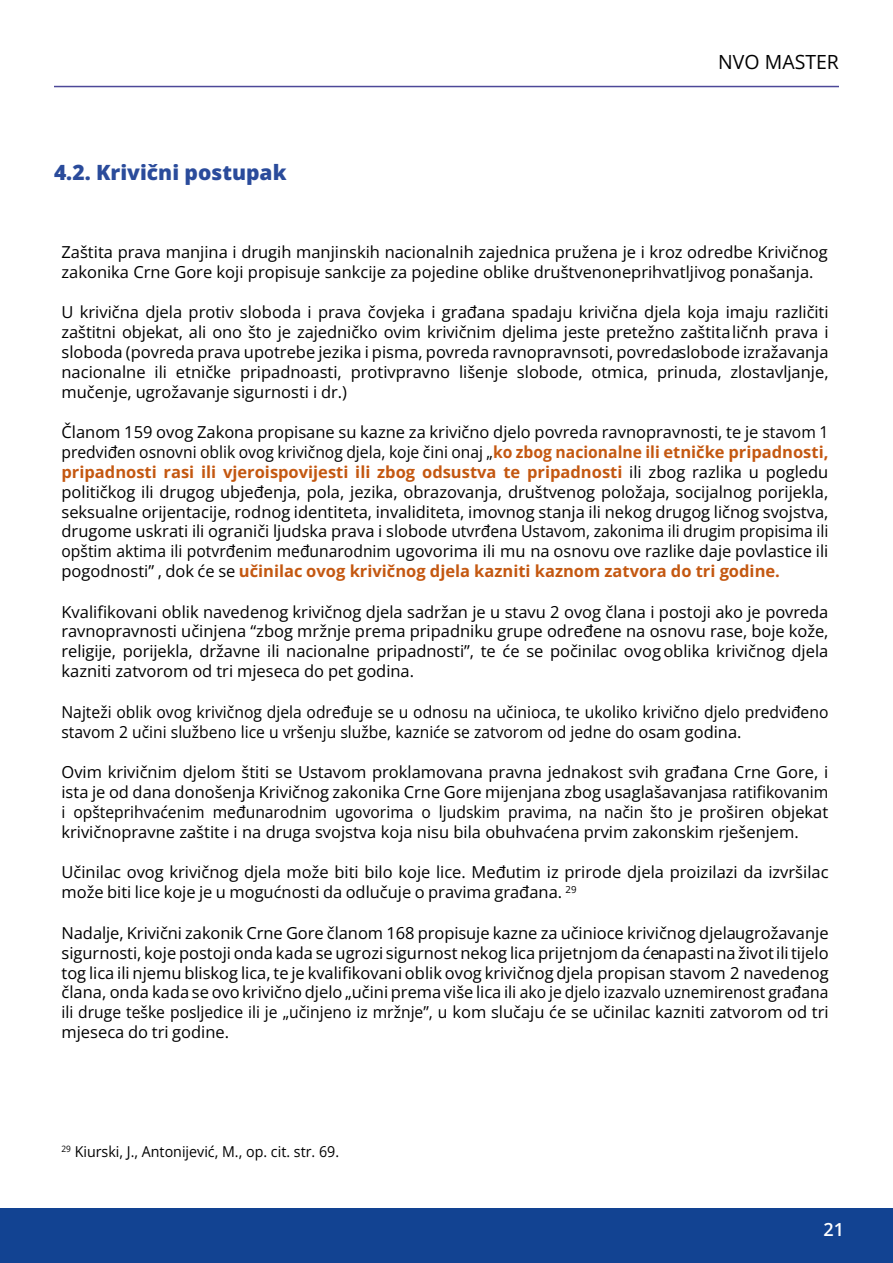
<style>
.page{position:relative;width:893px;height:1263px;background:#fff}
.page>*{position:absolute;margin:0;border:0;box-sizing:border-box;transform-origin:0 0}
.t1{font:800 21px "Open Sans";color:#2a4b9b}
.t2{font:19.5px "Open Sans";color:#000}
.t3{font:600 18px "Open Sans";color:#fff}
.t4{font:16.5px/19.8px "Open Sans";color:#000;text-align:justify}
.t5{font:16.5px/19.8px "Open Sans";color:#000;scale:.95 1}
.t6{font:15px "Open Sans";color:#000;scale:.95 1}
.s1{font-weight:700;color:#c45811}
</style>
<div class="page">
<hr style="left:54px;top:86px;width:785px;height:1px;background:#4c4898">
<div style="left:0;top:1208px;width:893px;height:55px;background:#124392"></div>
<p class="t1" style="left:54px;top:157px;width:234px">4.2. Krivični postupak</p>
<p class="t2" style="left:718px;top:48px;width:122px">NVO MASTER</p>
<p class="t4" style="left:62px;top:242px;width:768px">Zaštita prava manjina i drugih manjinskih nacionalnih zajednica pružena je i kroz odredbe Krivičnog zakonika Crne Gore koji propisuje sankcije za pojedine oblike društveno neprihvatljivog ponašanja.</p>
<p class="t4" style="left:62px;top:302px;width:769px">U krivična djela protiv sloboda i prava čovjeka i građana spadaju krivična djela koja imaju različiti zaštitni objekat, ali ono što je zajedničko ovim krivičnim djelima jeste pretežno zaštita ličnh prava i sloboda (povreda prava upotrebe jezika i pisma, povreda ravnopravnsoti, povreda slobode izražavanja nacionalne ili etničke pripadnoasti, protivpravno lišenje slobode, otmica, prinuda, zlostavljanje, mučenje, ugrožavanje sigurnosti i dr.)</p>
<p class="t4" style="left:61px;top:422px;width:768px">Članom 159 ovog Zakona propisane su kazne za krivično djelo povreda ravnopravnosti, te je stavom 1 predviđen osnovni oblik ovog krivičnog djela, koje čini onaj „<span class="s1">ko zbog nacionalne ili etničke pripadnosti, pripadnosti rasi ili vjeroispovijesti ili zbog odsustva te pripadnosti</span> ili zbog razlika u pogledu političkog ili drugog ubjeđenja, pola, jezika, obrazovanja, društvenog položaja, socijalnog porijekla, seksualne orijentacije, rodnog identiteta, invaliditeta, imovnog stanja ili nekog drugog ličnog svojstva, drugome uskrati ili ograniči ljudska prava i slobode utvrđena Ustavom, zakonima ili drugim propisima ili opštim aktima ili potvrđenim međunarodnim ugovorima ili mu na osnovu ove razlike daje povlastice ili pogodnosti” , dok će se <span class="s1">učinilac ovog krivičnog djela kazniti kaznom zatvora do tri godine.</span></p>
<p class="t4" style="left:61px;top:601px;width:768px">Kvalifikovani oblik navedenog krivičnog djela sadržan je u stavu 2 ovog člana i postoji ako je povreda ravnopravnosti učinjena “zbog mržnje prema pripadniku grupe određene na osnovu rase, boje kože, religije, porijekla, državne ili nacionalne pripadnosti”, te će se počinilac ovog oblika krivičnog djela kazniti zatvorom od tri mjeseca do pet godina.</p>
<p class="t5" style="left:62px;top:701px;width:809px">Najteži oblik ovog krivičnog djela određuje se u odnosu na učinioca, te ukoliko krivično djelo predviđeno stavom 2 učini službeno lice u vršenju službe, kazniće se zatvorom od jedne do osam godina.</p>
<p class="t4" style="left:61px;top:762px;width:768px">Ovim krivičnim djelom štiti se Ustavom proklamovana pravna jednakost svih građana Crne Gore, i ista je od dana donošenja Krivičnog zakonika Crne Gore mijenjana zbog usaglašavanja sa ratifikovanim i opšteprihvaćenim međunarodnim ugovorima o ljudskim pravima, na način što je proširen objekat krivičnopravne zaštite i na druga svojstva koja nisu bila obuhvaćena prvim zakonskim rješenjem.</p>
<p class="t4" style="left:61px;top:862px;width:768px">Učinilac ovog krivičnog djela može biti bilo koje lice. Međutim iz prirode djela proizilazi da izvršilac može biti lice koje je u mogućnosti da odlučuje o pravima građana. <sup>29</sup></p>
<p class="t4" style="left:61px;top:923px;width:769px">Nadalje, Krivični zakonik Crne Gore članom 168 propisuje kazne za učinioce krivičnog djela ugrožavanje sigurnosti, koje postoji onda kada se ugrozi sigurnost nekog lica prijetnjom da će napasti na život ili tijelo tog lica ili njemu bliskog lica, te je kvalifikovani oblik ovog krivičnog djela propisan stavom 2 navedenog člana, onda kada se ovo krivično djelo „učini prema više lica ili ako je djelo izazvalo uznemirenost građana ili druge teške posljedice ili je „učinjeno iz mržnje”, u kom slučaju će se učinilac kazniti zatvorom od tri mjeseca do tri godine.</p>
<p class="t6" style="left:62px;top:1141px;width:294px"><sup>29</sup> Kiurski, J., Antonijević, M., op. cit. str. 69.</p>
<p class="t3" style="left:823px;top:1216px;width:22px">21</p>
</div>
